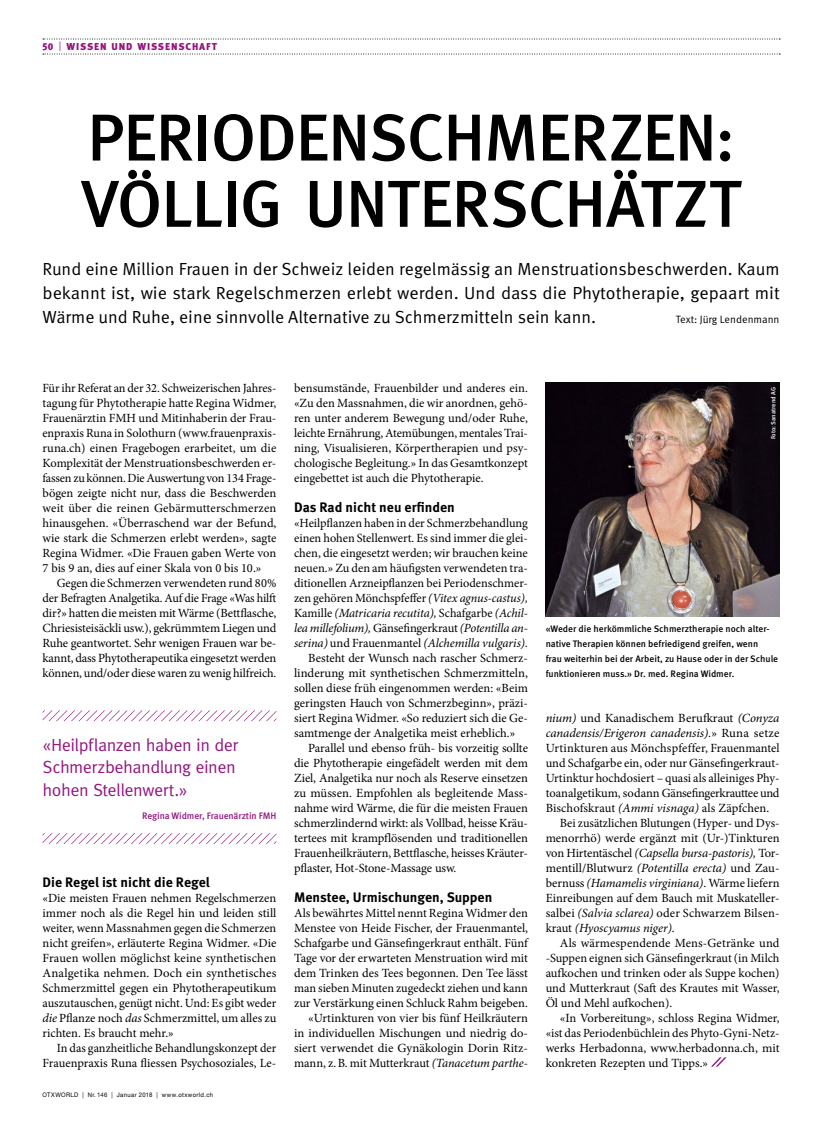
<style>
.page{position:relative;width:815px;height:1134px;background:#fff}
.page>*{position:absolute;margin:0;border:0;box-sizing:border-box;transform-origin:0 0}
.t1{font:500 66.25px/66.2px "Meta OT";letter-spacing:-.02em;color:#000}
.t2{font:17.5px/23.8px "Meta OT Norm";color:#000;text-align:justify}
.t3{font:17.5px/22.5px "Meta OT Norm";letter-spacing:-.03em;color:#941680}
.t4{font:700 13.75px "Meta OT";color:#000}
.t5{font:12.5px/15px "Minion Pro";color:#000;text-align:justify}
.t6{font:italic 12.5px "Minion Pro";letter-spacing:-.01em;color:#000}
.t7{font:10.62px "Meta OT Norm";color:#000}
.t8{font:900 10px "Meta OT";letter-spacing:.085em;color:#941680}
.t9{font:500 9.38px/15px "Meta OT";color:#000}
.t10{font:500 9.38px "Meta OT";letter-spacing:-.01em;color:#941680}
.t11{font:6.25px "Helvetica Neue LT Pro";letter-spacing:.06em;color:#000;scale:.95 1}
.t12{font:500 6.25px "Meta OT";letter-spacing:-.005em;color:#fff}
.s1{font-family:"Meta OT Norm";font-weight:400}
.s2{font-style:italic}
.s3{font-style:normal}
</style>
<div class="page">
<svg style="left:711px;top:1057px;width:16px;height:10px"></svg>
<svg style="left:43px;top:710px;width:233px;height:11px"></svg>
<svg style="left:43px;top:833px;width:233px;height:11px"></svg>
<img style="left:546px;top:382px;width:234px;height:235px">
<svg style="left:68px;top:54px;width:712px;height:1px"></svg>
<svg style="left:68px;top:39px;width:712px;height:1px"></svg>
<p class="t8" style="left:43px;top:41px;width:176px">50 <span class="s1">|</span> WISSEN UND WISSENSCHAFT</p>
<h1 class="t1" style="left:81px;top:107px;width:661px">PERIODENSCHMERZEN:<br>VÖLLIG UNTERSCHÄTZT</h1>
<p class="t2" style="left:43px;top:258px;width:739px">Rund eine Million Frauen in der Schweiz leiden regelmässig an Menstruationsbeschwerden. Kaum bekannt ist, wie stark Regelschmerzen erlebt werden. Und dass die Phytotherapie, gepaart mit Wärme und Ruhe, eine sinnvolle Alternative zu Schmerzmitteln sein kann.</p>
<p class="t7" style="left:676px;top:313px;width:105px">Text: Jürg Lendenmann</p>
<p class="t5" style="left:43px;top:380px;width:235px">Für ihr Referat an der 32. Schweizerischen Jahres&shy;tagung für Phytotherapie hatte Regina Widmer, Frauenärztin FMH und Mitinhaberin der Frau&shy;enpraxis Runa in Solothurn (www.frauenpraxis&shy;runa.ch) einen Fragebogen erarbeitet, um die Komplexität der Menstruationsbeschwerden er&shy;fassen zu können. Die Auswertung von 134 Frage&shy;bögen zeigte nicht nur, dass die Beschwerden weit über die reinen Gebärmutterschmerzen hinausgehen. «Überraschend war der Befund, wie stark die Schmerzen erlebt werden», sagte Regina Widmer. «Die Frauen gaben Werte von 7 bis 9 an, dies auf einer Skala von 0 bis 10.»</p>
<p class="t5" style="left:43px;top:575px;width:235px;text-indent:14px">Gegen die Schmerzen verwendeten rund 80% der Befragten Analgetika. Auf die Frage «Was hilft dir?» hatten die meisten mit Wärme (Bettflasche, Chriesisteisäckli usw.), gekrümmtem Liegen und Ruhe geantwortet. Sehr wenigen Frauen war be&shy;kannt, dass Phytotherapeutika eingesetzt werden können, und/oder diese waren zu wenig hilfreich.</p>
<h2 class="t3" style="left:43px;top:734px;width:197px">«Heilpflanzen haben in der<br>Schmerzbehandlung einen hohen Stellenwert.»</h2>
<p class="t10" style="left:142px;top:810px;width:136px">Regina Widmer, Frauenärztin FMH</p>
<p class="t4" style="left:43px;top:874px;width:169px">Die Regel ist nicht die Regel</p>
<p class="t5" style="left:43px;top:890px;width:235px">«Die meisten Frauen nehmen Regelschmerzen immer noch als die Regel hin und leiden still weiter, wenn Massnahmen gegen die Schmerzen nicht greifen», erläuterte Regina Widmer. «Die Frauen wollen möglichst keine synthetischen Analgetika nehmen. Doch ein synthetisches Schmerzmittel gegen ein Phytotherapeutikum auszutauschen, genügt nicht. Und: Es gibt weder <span class="s2">die</span> Pflanze noch <span class="s2">das</span> Schmerzmittel, um alles zu richten. Es braucht mehr.»</p>
<p class="t5" style="left:43px;top:1040px;width:235px;text-align:right">In das ganzheitliche Behandlungskonzept der<br>Frauenpraxis Runa fliessen Psychosoziales, Le-</p>
<p class="t11" style="left:43px;top:1091px;width:181px">OTXWORLD | Nr. 146 | Januar 2018 | www.otxworld.ch</p>
<p class="t5" style="left:294px;top:380px;width:235px">bensumstände, Frauenbilder und anderes ein. «Zu den Massnahmen, die wir anordnen, gehö&shy;ren unter anderem Bewegung und/oder Ruhe, leichte Ernährung, Atemübungen, mentales Trai&shy;ning, Visualisieren, Körpertherapien und psy&shy;chologische Begleitung.» In das Gesamtkonzept eingebettet ist auch die Phytotherapie.</p>
<p class="t4" style="left:294px;top:499px;width:162px">Das Rad nicht neu erfinden</p>
<p class="t5" style="left:294px;top:515px;width:235px">«Heilpflanzen haben in der Schmerzbehandlung</p>
<p class="t5" style="left:294px;top:530px;width:235px">einen hohen Stellenwert. Es sind immer die glei-</p>
<p class="t5" style="left:294px;top:545px;width:235px">chen, die eingesetzt werden; wir brauchen keine</p>
<p class="t5" style="left:294px;top:560px;width:235px">neuen.» Zu den am häufigsten verwendeten tra-</p>
<p class="t5" style="left:294px;top:575px;width:235px">ditionellen Arzneipflanzen bei Periodenschmer-</p>
<p class="t5" style="left:294px;top:590px;width:235px">zen gehören Mönchspfeffer <span class="s2">(Vitex agnus-castus),</span></p>
<p class="t6" style="left:294px;top:605px;width:234px"><span class="s3">Kamille</span> (Matricaria recutita), <span class="s3">Schafgarbe</span> (Achil-</p>
<p class="t6" style="left:294px;top:620px;width:234px">lea millefolium), <span class="s3">Gänsefingerkraut</span> (Potentilla an-</p>
<p class="t6" style="left:294px;top:635px;width:235px">serina) <span class="s3">und Frauenmantel</span> (Alchemilla vulgaris).</p>
<p class="t5" style="left:308px;top:650px;width:221px">Besteht der Wunsch nach rascher Schmerz-</p>
<p class="t5" style="left:294px;top:665px;width:235px">linderung mit synthetischen Schmerzmitteln,</p>
<p class="t5" style="left:294px;top:680px;width:235px">sollen diese früh eingenommen werden: «Beim</p>
<p class="t5" style="left:294px;top:695px;width:235px">geringsten Hauch von Schmerzbeginn», präzi-</p>
<p class="t5" style="left:294px;top:710px;width:235px">siert Regina Widmer. «So reduziert sich die Ge-</p>
<p class="t5" style="left:294px;top:725px;width:223px">samtmenge der Analgetika meist erheblich.»</p>
<p class="t5" style="left:308px;top:740px;width:221px">Parallel und ebenso früh- bis vorzeitig sollte</p>
<p class="t5" style="left:294px;top:755px;width:235px">die Phytotherapie eingefädelt werden mit dem</p>
<p class="t5" style="left:294px;top:770px;width:235px">Ziel, Analgetika nur noch als Reserve einsetzen</p>
<p class="t5" style="left:294px;top:785px;width:235px">zu müssen. Empfohlen als begleitende Mass-</p>
<p class="t5" style="left:294px;top:800px;width:235px">nahme wird Wärme, die für die meisten Frauen</p>
<p class="t5" style="left:294px;top:815px;width:235px">schmerzlindernd wirkt: als Vollbad, heisse Kräu-</p>
<p class="t5" style="left:294px;top:830px;width:235px">tertees mit krampflösenden und traditionellen</p>
<p class="t5" style="left:294px;top:845px;width:235px">Frauenheilkräutern, Bettflasche, heisses Kräuter-</p>
<p class="t5" style="left:294px;top:860px;width:164px">pflaster, Hot-Stone-Massage usw.</p>
<p class="t4" style="left:294px;top:889px;width:200px">Menstee, Urmischungen, Suppen</p>
<p class="t5" style="left:294px;top:905px;width:235px;text-align:right">Als bewährtes Mittel nennt Regina Widmer den Menstee von Heide Fischer, der Frauenmantel, Schafgarbe und Gänsefingerkraut enthält. Fünf Tage vor der erwarteten Menstruation wird mit dem Trinken des Tees begonnen. Den Tee lässt man sieben Minuten zugedeckt ziehen und kann zur Verstärkung einen Schluck Rahm beigeben. «Urtinkturen von vier bis fünf Heilkräutern<br>in individuellen Mischungen und niedrig do&shy;siert verwendet die Gynäkologin Dorin Ritz&shy;mann, z.B. mit Mutterkraut <span class="s2">(Tanacetum parthe-</span></p>
<p class="t12" style="left:770px;top:439px;width:54px;rotate:-90deg">Foto: Sanatrend AG</p>
<p class="t9" style="left:546px;top:621px;width:234px">«Weder die herkömmliche Schmerztherapie noch alter&shy;native Therapien können befriedigend greifen, wenn<br>frau weiterhin bei der Arbeit, zu Hause oder in der Schule funktionieren muss.» Dr. med. Regina Widmer.</p>
<p class="t5" style="left:546px;top:710px;width:235px"><span class="s2">nium)</span> und Kanadischem Berufkraut <span class="s2">(Conyza</span></p>
<p class="t6" style="left:546px;top:725px;width:235px">canadensis/Erigeron canadensis).<span class="s3">» Runa setze</span></p>
<p class="t5" style="left:546px;top:740px;width:235px">Urtinkturen aus Mönchspfeffer, Frauenmantel</p>
<p class="t5" style="left:546px;top:755px;width:234px">und Schafgarbe ein, oder nur Gänsefingerkraut-</p>
<p class="t5" style="left:546px;top:770px;width:235px">Urtinktur hochdosiert – quasi als alleiniges Phy-</p>
<p class="t5" style="left:546px;top:785px;width:235px">toanalgetikum, sodann Gänsefingerkrauttee und</p>
<p class="t5" style="left:546px;top:800px;width:225px">Bischofskraut <span class="s2">(Ammi visnaga)</span> als Zäpfchen.</p>
<p class="t5" style="left:560px;top:815px;width:221px">Bei zusätzlichen Blutungen (Hyper- und Dys-</p>
<p class="t5" style="left:546px;top:830px;width:235px">menorrhö) werde ergänzt mit (Ur-)Tinkturen</p>
<p class="t6" style="left:546px;top:845px;width:235px"><span class="s3">von Hirtentäschel</span> (Capsella bursa-pastoris), <span class="s3">Tor-</span></p>
<p class="t5" style="left:546px;top:860px;width:235px">mentill/Blutwurz <span class="s2">(Potentilla erecta)</span> und Zau-</p>
<p class="t6" style="left:546px;top:875px;width:235px"><span class="s3">bernuss</span> (Hamamelis virginiana)<span class="s3">. Wärme liefern</span></p>
<p class="t5" style="left:546px;top:890px;width:235px">Einreibungen auf dem Bauch mit Muskateller-</p>
<p class="t5" style="left:546px;top:905px;width:235px">salbei <span class="s2">(Salvia sclarea)</span> oder Schwarzem Bilsen-</p>
<p class="t6" style="left:546px;top:920px;width:131px"><span class="s3">kraut</span> (Hyoscyamus niger)<span class="s3">.</span></p>
<p class="t5" style="left:560px;top:935px;width:221px">Als wärmespendende Mens-Getränke und</p>
<p class="t5" style="left:546px;top:950px;width:235px">-Suppen eignen sich Gänsefingerkraut (in Milch</p>
<p class="t5" style="left:546px;top:965px;width:235px">aufkochen und trinken oder als Suppe kochen)</p>
<p class="t5" style="left:546px;top:980px;width:235px">und Mutterkraut (Saft des Krautes mit Wasser,</p>
<p class="t5" style="left:546px;top:995px;width:128px">Öl und Mehl aufkochen).</p>
<p class="t5" style="left:560px;top:1010px;width:221px">«In Vorbereitung», schloss Regina Widmer,</p>
<p class="t5" style="left:546px;top:1025px;width:235px">«ist das Periodenbüchlein des Phyto-Gyni-Netz-</p>
<p class="t5" style="left:546px;top:1040px;width:235px">werks Herbadonna, www.herbadonna.ch, mit</p>
<p class="t5" style="left:546px;top:1055px;width:164px">konkreten Rezepten und Tipps.»</p>
</div>
